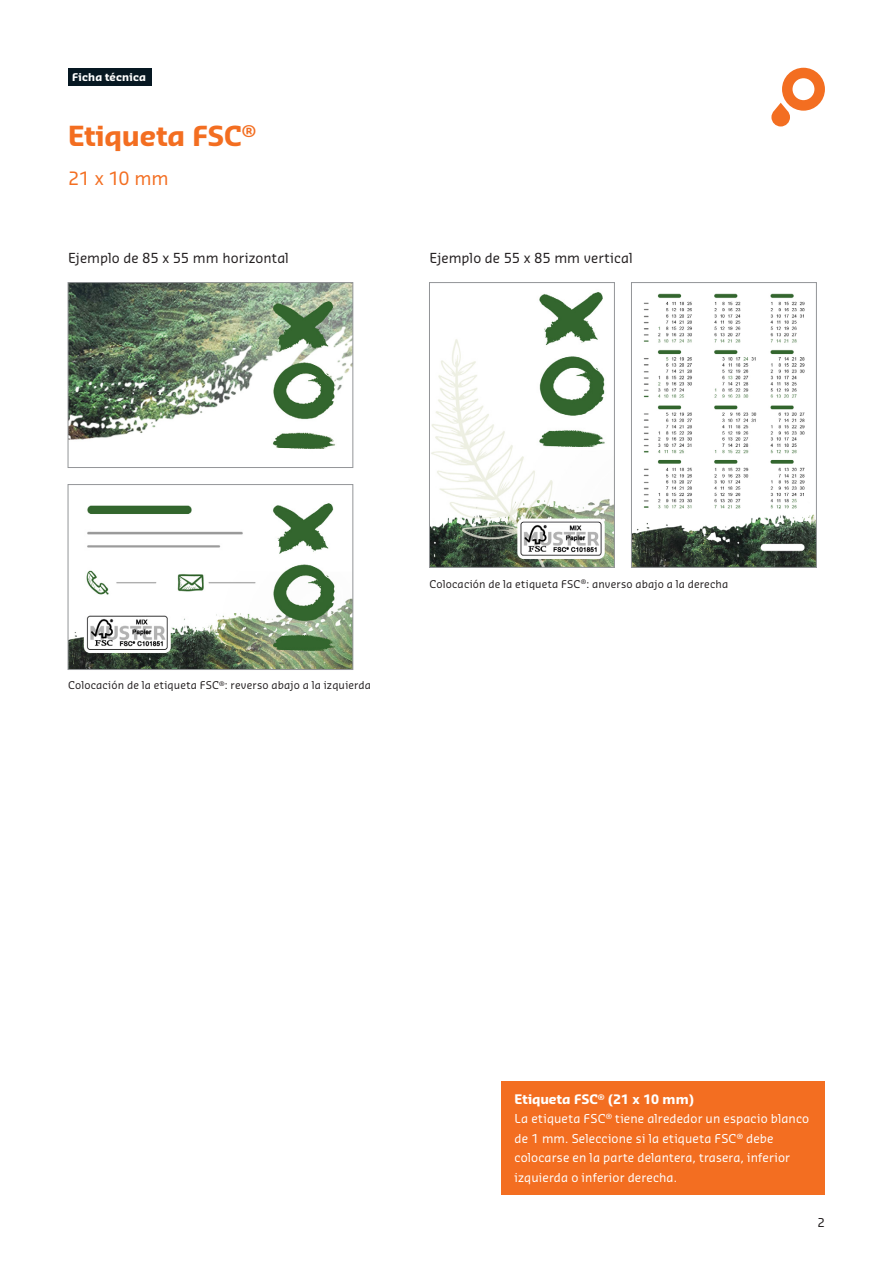
<style>
.page{position:relative;width:893px;height:1263px;background:#fff}
.page>*{position:absolute;margin:0;border:0;box-sizing:border-box;transform-origin:0 0}
.Headline{font:700 27px "Sansa Pro";letter-spacing:-.005em;color:#f36e21}
.Headline-2{font:18px "Sansa Pro";color:#f36e21}
.t1{font:13.5px "Sansa Pro";letter-spacing:.005em;color:#231f20}
.t2{font:700 12.9px "Sansa Pro";color:#fff}
.t3{font:12px/19.5px "Sansa Pro";letter-spacing:.015em;color:#fff}
.t4{font:12px "Sansa Pro";color:#231f20}
.t5{font:10.5px "Sansa Pro";letter-spacing:.02em;color:#231f20}
.Aufzählungszeichen{font:700 10.5px "Sansa Pro";letter-spacing:.015em;color:#fff}
.s1{font-size:12.75px}
</style>
<div class="page">
<svg style="left:771px;top:68px;width:54px;height:58px"></svg>
<img style="left:70px;top:284px;width:281px;height:165px">
<div style="left:68px;top:282px;width:285px;height:186px;border:1px solid #939598"></div>
<img style="left:70px;top:503px;width:281px;height:165px">
<div style="left:68px;top:484px;width:285px;height:186px;border:1px solid #939598"></div>
<img style="left:431px;top:292px;width:182px;height:274px">
<div style="left:429px;top:282px;width:186px;height:286px;border:1px solid #939598"></div>
<img style="left:633px;top:293px;width:182px;height:273px">
<div style="left:631px;top:282px;width:186px;height:286px;border:1px solid #939598"></div>
<div style="left:68px;top:68px;width:83px;height:17px;background:#071822"></div>
<div style="left:502px;top:1081px;width:323px;height:114px;background:#f36e21"></div>
<p class="Aufzählungszeichen" style="left:72px;top:70px;width:75px">Ficha técnica</p>
<p class="Headline" style="left:68px;top:117px;width:190px">Etiqueta FSC<sup>®</sup></p>
<p class="Headline-2" style="left:68px;top:166px;width:102px">21 x 10 mm</p>
<p class="t1" style="left:68px;top:249px;width:222px">Ejemplo de 85 x 55 mm horizontal</p>
<p class="t1" style="left:429px;top:249px;width:205px">Ejemplo de 55 x 85 mm vertical</p>
<p class="t5" style="left:68px;top:678px;width:305px">Colocación de la etiqueta FSC<sup>®</sup>: reverso abajo a la izquierda</p>
<p class="t5" style="left:429px;top:577px;width:300px">Colocación de la etiqueta FSC<sup>®</sup>: anverso abajo a la derecha</p>
<p class="t2" style="left:514px;top:1090px;width:181px">Etiqueta FSC<sup>®</sup> <span class="s1">(21 x 10 mm)</span></p>
<p class="t3" style="left:514px;top:1109px;width:296px">La etiqueta FSC<sup>®</sup> tiene alrededor un espacio blanco de 1 mm. Seleccione si la etiqueta FSC<sup>®</sup> debe colocarse en la parte delantera, trasera, inferior izquierda o inferior derecha.</p>
<p class="t4" style="left:817px;top:1214px;width:9px">2</p>
</div>
